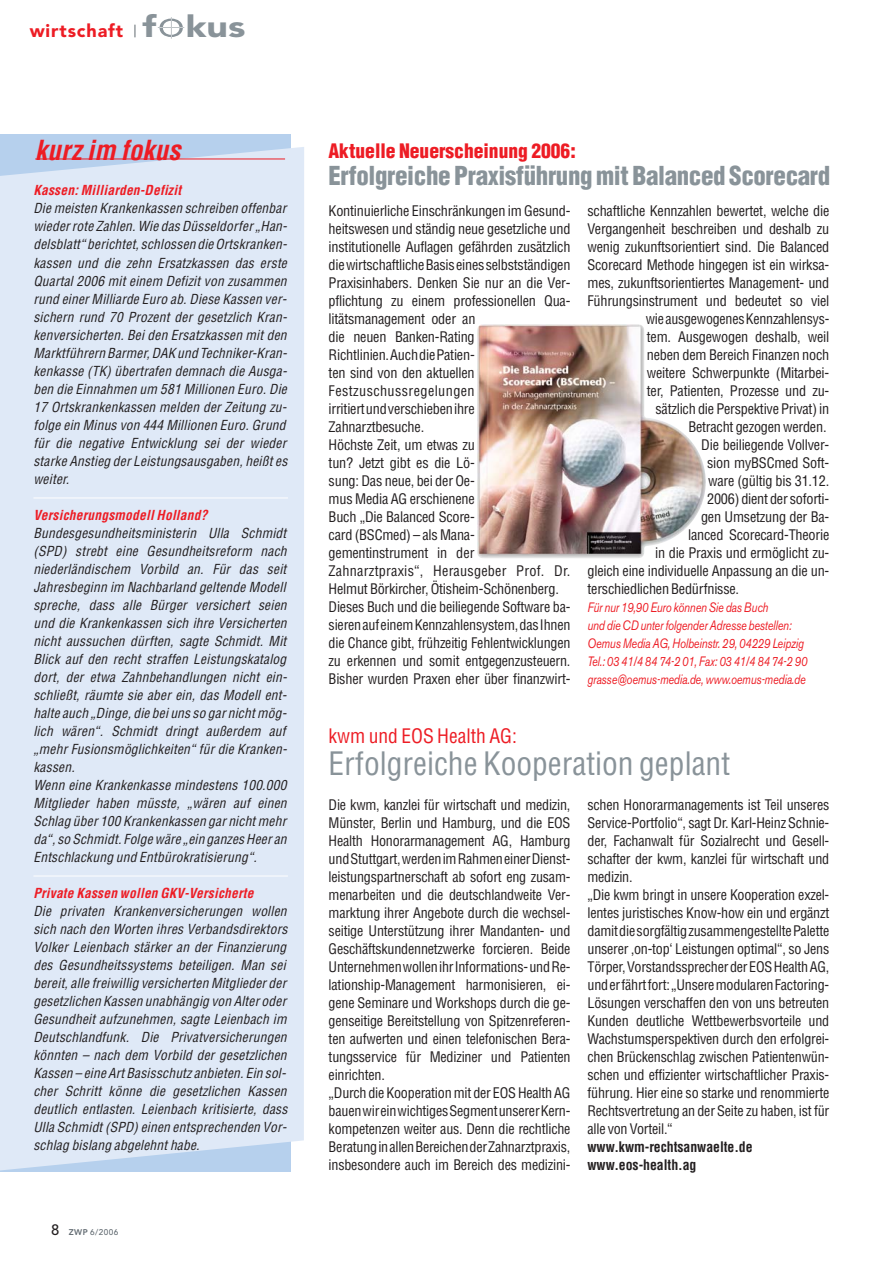
<style>
.page{position:relative;width:893px;height:1263px;background:#fff}
.page>*{position:absolute;margin:0;border:0;box-sizing:border-box;transform-origin:0 0}
.t1{font:condensed 31.5px "Helvetica";color:#899399}
.t2{font:italic 700 condensed 27px "Helvetica";color:#ed1c24}
.t3{font:900 condensed 25.5px "Helvetica";letter-spacing:-.015em;color:#899399}
.t4{font:900 condensed 19.5px "Helvetica";color:#ed1c24}
.t5{font:condensed 19.5px "Helvetica";color:#ed1c24}
.t6{font:900 18px "Avenir";letter-spacing:.05em;color:#ed1c24}
.t7{font:condensed 14.25px/18px "Helvetica";letter-spacing:-.015em;color:#231f20}
.t8{font:700 condensed 14.25px/18px "Helvetica";letter-spacing:-.005em;color:#231f20}
.t9{font:italic condensed 13.5px/18px "Helvetica";letter-spacing:.015em;color:#231f20}
.t10{font:italic 13.5px/18px "Akzidenz Grotesk BE";letter-spacing:-.015em;color:#ed1c24;scale:.8 1}
.t11{font:italic 700 condensed 13.5px "Helvetica";color:#ed1c24}
.t12{font:500 8.25px "Avenir";color:#606970}
.s1{font-size:30px;color:#899399}
.s2{font-size:15px;color:#231f20}
.s3{font-weight:800}
</style>
<div class="page">
<svg style="left:135px;top:25px;width:1px;height:12px"></svg>
<svg style="left:158px;top:17px;width:26px;height:22px"></svg>
<div style="left:0;top:147px;width:304px;height:1025px;background:#dfe9f7"></div>
<hr style="left:33px;top:498px;width:255px;height:1px;background:#fff">
<hr style="left:33px;top:876px;width:255px;height:1px;background:#fff">
<hr style="left:35px;top:159px;width:250px;height:1px;background:#ed1c24">
<img style="left:477px;top:324px;width:229px;height:234px">
<p class="t6" style="left:30px;top:24px;width:217px">wirtschaft <span class="s1">f kus</span></p>
<h2 class="t2" style="left:35px;top:139px;width:152px">kurz im fokus</h2>
<p class="t11" style="left:33px;top:185px;width:152px">Kassen:Milliarden-Defizit</p>
<p class="t9" style="left:33px;top:201px;width:258px">Die meisten Krankenkassen schreiben offenbar wieder rote Zahlen.Wie das Düsseldorfer „Han&shy;delsblatt“ berichtet,schlossen die Ortskranken&shy;kassen und die zehn Ersatzkassen das erste Quartal 2006 mit einem Defizit von zusammen rund einer Milliarde Euro ab.Diese Kassen ver&shy;sichern rund 70 Prozent der gesetzlich Kran&shy;kenversicherten.Beiden Ersatzkassen mitden Marktführern Barmer,DAK und Techniker-Kran&shy;kenkasse (TK) übertrafen demnach die Ausga&shy;ben die Einnahmen um 581 Millionen Euro.Die 17 Ortskrankenkassen melden der Zeitung zu&shy;folge ein Minus von 444 Millionen Euro.Grund für die negative Entwicklung sei der wieder starke Anstieg der Leistungsausgaben,heißtes weiter.</p>
<p class="t11" style="left:33px;top:509px;width:178px">VersicherungsmodellHolland?</p>
<p class="t9" style="left:33px;top:525px;width:257px">Bundesgesundheitsministerin Ulla Schmidt (SPD) strebt eine Gesundheitsreform nach niederländischem Vorbild an. Für das seit Jahresbeginn im Nachbarland geltende Modell spreche, dass alle Bürger versichert seien und die Krankenkassen sich ihre Versicherten nicht aussuchen dürften, sagte Schmidt. Mit Blick auf den recht straffen Leistungskatalog dort, der etwa Zahnbehandlungen nicht ein&shy;schließt, räumte sie aber ein, das Modell ent&shy;halte auch „Dinge,die beiuns so gar nichtmög&shy;lich wären“. Schmidt dringt außerdem auf „mehr Fusionsmöglichkeiten“ für die Kranken&shy;kassen.<br>Wenn eine Krankenkasse mindestens 100.000<br>Mitglieder haben müsste, „wären auf einen Schlag über 100 Krankenkassen gar nichtmehr da“,so Schmidt.Folge wäre „ein ganzes Heer an Entschlackung und Entbürokratisierung“.</p>
<p class="t11" style="left:33px;top:887px;width:224px">Private Kassen wollen GKV-Versicherte</p>
<p class="t9" style="left:33px;top:903px;width:258px">Die privaten Krankenversicherungen wollen sich nach den Worten ihres Verbandsdirektors Volker Leienbach stärker an der Finanzierung des Gesundheitssystems beteiligen. Man sei bereit,alle freiwillig versicherten Mitglieder der gesetzlichen Kassen unabhängig von Alter oder Gesundheit aufzunehmen, sagte Leienbach im Deutschlandfunk. Die Privatversicherungen könnten – nach dem Vorbild der gesetzlichen Kassen – eine ArtBasisschutz anbieten.Ein sol&shy;cher Schritt könne die gesetzlichen Kassen deutlich entlasten. Leienbach kritisierte, dass Ulla Schmidt(SPD) einen entsprechenden Vor&shy;schlag bislang abgelehnthabe.</p>
<p class="t12" style="left:51px;top:1228px;width:69px"><span class="s2">8</span> <span class="s3">ZWP</span> 6/2006</p>
<h3 class="t4" style="left:328px;top:143px;width:249px">Aktuelle Neuerscheinung 2006:</h3>
<h3 class="t3" style="left:328px;top:166px;width:503px">Erfolgreiche Praxisführung mit Balanced Scorecard</h3>
<p class="t7" style="left:329px;top:203px;width:243px">Kontinuierliche Einschränkungen im Gesund&shy;heitswesen und ständig neue gesetzliche und institutionelle Auflagen gefährden zusätzlich die wirtschaftliche Basis eines selbstständigen Praxisinhabers. Denken Sie nur an die Ver&shy;pflichtung zu einem professionellen Qua&shy;litätsmanagement oder an<br>die neuen Banken-Rating<br>Richtlinien. Auch die Patien-<br>ten sind von den aktuellen Festzuschussregelungen<br>irritiert und verschieben ihre Zahnarztbesuche.<br>Höchste Zeit, um etwas zu<br>tun? Jetzt gibt es die Lö-<br>sung: Das neue, bei der Oe-<br>mus Media AG erschienene<br>Buch „Die Balanced Score-<br>card (BSCmed) – als Mana&shy;gementinstrument in der Zahnarztpraxis“, Herausgeber Prof. Dr.<br>Helmut Börkircher, Ötisheim-Schönenberg.<br>Dieses Buch und die beiliegende Software ba&shy;sieren auf einem Kennzahlensystem, das Ihnen die Chance gibt, frühzeitig Fehlentwicklungen zu erkennen und somit entgegenzusteuern.<br>Bisher wurden Praxen eher über finanzwirt-</p>
<p class="t7" style="left:587px;top:203px;width:243px">schaftliche Kennzahlen bewertet, welche die</p>
<p class="t7" style="left:587px;top:221px;width:243px">Vergangenheit beschreiben und deshalb zu</p>
<p class="t7" style="left:587px;top:239px;width:243px">wenig zukunftsorientiert sind. Die Balanced</p>
<p class="t7" style="left:587px;top:257px;width:243px">Scorecard Methode hingegen ist ein wirksa-</p>
<p class="t7" style="left:587px;top:275px;width:243px">mes, zukunftsorientiertes Management- und</p>
<p class="t7" style="left:587px;top:293px;width:243px">Führungsinstrument und bedeutet so viel</p>
<p class="t7" style="left:646px;top:311px;width:185px">wie ausgewogenes Kennzahlensys-</p>
<p class="t7" style="left:647px;top:329px;width:184px">tem. Ausgewogen deshalb, weil</p>
<p class="t7" style="left:647px;top:347px;width:184px">neben dem Bereich Finanzen noch</p>
<p class="t7" style="left:647px;top:365px;width:184px">weitere Schwerpunkte (Mitarbei-</p>
<p class="t7" style="left:647px;top:383px;width:184px">ter, Patienten, Prozesse und zu-</p>
<p class="t7" style="left:655px;top:401px;width:175px">sätzlich die Perspektive Privat) in</p>
<p class="t7" style="left:688px;top:419px;width:140px">Betracht gezogen werden.</p>
<p class="t7" style="left:701px;top:437px;width:130px">Die beiliegende Vollver-</p>
<p class="t7" style="left:707px;top:455px;width:124px">sion myBSCmed Soft-</p>
<p class="t7" style="left:708px;top:473px;width:123px">ware (gültig bis 31.12.</p>
<p class="t7" style="left:707px;top:491px;width:124px">2006) dient der soforti-</p>
<p class="t7" style="left:701px;top:509px;width:130px">gen Umsetzung der Ba-</p>
<p class="t7" style="left:688px;top:527px;width:143px">lanced Scorecard-Theorie</p>
<p class="t7" style="left:655px;top:545px;width:176px">in die Praxis und ermöglicht zu-</p>
<p class="t7" style="left:587px;top:563px;width:243px">gleich eine individuelle Anpassung an die un-</p>
<p class="t7" style="left:587px;top:581px;width:153px">terschiedlichen Bedürfnisse.</p>
<p class="t10" style="left:587px;top:600px;width:276px">Für nur 19,90 Euro können Sie das Buch<br>und die CD unter folgender Adresse bestellen:<br>Oemus Media AG, Holbeinstr. 29, 04229 Leipzig Tel.: 03 41/4 84 74-2 01, Fax: 03 41/4 84 74-2 90 grasse@oemus-media.de, www.oemus-media.de</p>
<h3 class="t5" style="left:328px;top:728px;width:190px">kwm und EOS Health AG:</h3>
<h1 class="t1" style="left:328px;top:752px;width:403px">Erfolgreiche Kooperation geplant</h1>
<p class="t7" style="left:329px;top:797px;width:243px">Die kwm, kanzlei für wirtschaft und medizin, Münster, Berlin und Hamburg, und die EOS Health Honorarmanagement AG, Hamburg und Stuttgart, werden im Rahmen einer Dienst&shy;leistungspartnerschaft ab sofort eng zusam&shy;menarbeiten und die deutschlandweite Ver&shy;marktung ihrer Angebote durch die wechsel&shy;seitige Unterstützung ihrer Mandanten- und Geschäftskundennetzwerke forcieren. Beide Unternehmen wollen ihr Informations- und Re&shy;lationship-Management harmonisieren, ei&shy;gene Seminare und Workshops durch die ge&shy;genseitige Bereitstellung von Spitzenreferen&shy;ten aufwerten und einen telefonischen Bera&shy;tungsservice für Mediziner und Patienten einrichten.<br>„Durch die Kooperation mit der EOS Health AG bauen wir ein wichtiges Segment unserer Kern&shy;kompetenzen weiter aus. Denn die rechtliche Beratung in allen Bereichen der Zahnarztpraxis, insbesondere auch im Bereich des medizini-</p>
<p class="t7" style="left:587px;top:797px;width:243px">schen Honorarmanagements ist Teil unseres Service-Portfolio“, sagt Dr. Karl-Heinz Schnie&shy;der, Fachanwalt für Sozialrecht und Gesell&shy;schafter der kwm, kanzlei für wirtschaft und medizin.<br>„Die kwm bringt in unsere Kooperation exzel&shy;lentes juristisches Know-how ein und ergänzt damit die sorgfältig zusammengestellte Palette unserer ‚on-top‘ Leistungen optimal“, so Jens Törper, Vorstandssprecher der EOS Health AG, und er fährt fort: „Unsere modularen Factoring-Lösungen verschaffen den von uns betreuten Kunden deutliche Wettbewerbsvorteile und Wachstumsperspektiven durch den erfolgrei&shy;chen Brückenschlag zwischen Patientenwün&shy;schen und effizienter wirtschaftlicher Praxis&shy;führung. Hier eine so starke und renommierte Rechtsvertretung an der Seite zu haben, ist für alle von Vorteil.“</p>
<p class="t8" style="left:587px;top:1139px;width:167px">www.kwm-rechtsanwaelte.de www.eos-health.ag</p>
</div>
